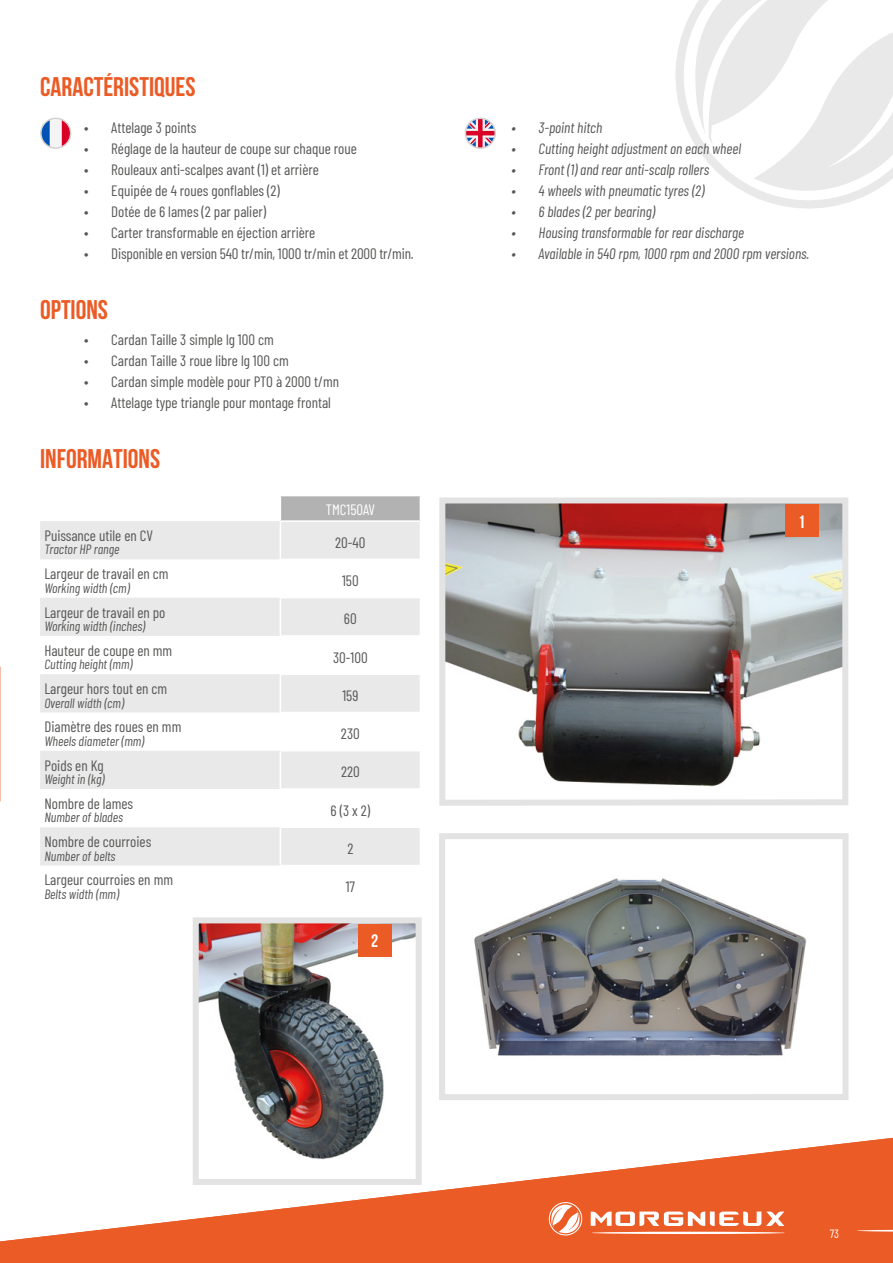
<style>
.page{position:relative;width:893px;height:1263px;background:#fff}
.page>*{position:absolute;margin:0;border:0;box-sizing:border-box;transform-origin:0 0}
.t1{font:700 27px "Bebas Neue";color:#eb5b25}
.t2{font:700 18px "Bebas Neue";color:#fff}
.t3{font:15px "Barlow Condensed";color:#575756}
.t4{font:italic 15px "Barlow Condensed";color:#575756}
.t5{font:15px "Barlow Condensed";color:#fff}
.t6{font:italic 13.5px "Barlow Condensed";color:#575756}
.t7{font:12px "Barlow Condensed";color:#fff}
</style>
<div class="page">
<svg style="left:675px;top:10px;width:18px;height:131px"></svg>
<svg style="left:693px;top:0;width:200px;height:209px"></svg>
<img style="left:474px;top:878px;width:333px;height:178px">
<div style="left:439px;top:833px;width:409px;height:267px;border:6px solid #e3e3e3"></div>
<img style="left:446px;top:504px;width:395px;height:283px">
<div style="left:439px;top:497px;width:409px;height:309px;border:6px solid #e3e3e3"></div>
<img style="left:200px;top:924px;width:215px;height:203px">
<div style="left:193px;top:917px;width:229px;height:268px;border:6px solid #e3e3e3"></div>
<div style="left:785px;top:504px;width:34px;height:33px;background:#eb5b25"></div>
<div style="left:358px;top:924px;width:34px;height:33px;background:#eb5b25"></div>
<svg style="left:465px;top:118px;width:30px;height:30px"></svg>
<div style="left:465px;top:118px;width:31px;height:31px;border:2px solid #d2d2d2;border-radius:50%"></div>
<div style="left:280px;top:496px;width:140px;height:25px;background:#b3b2b2"></div>
<svg style="left:40px;top:521px;width:380px;height:344px;fill:#e9e9e9"></svg>
<svg style="left:280px;top:496px;width:1px;height:24px"></svg>
<hr style="left:280px;top:520px;width:141px;height:2px;background:#fff">
<hr style="left:280px;top:522px;width:1px;height:37px;background:#fff">
<hr style="left:280px;top:559px;width:141px;height:1px;background:#fff">
<hr style="left:280px;top:560px;width:1px;height:37px;background:#fff">
<hr style="left:280px;top:597px;width:141px;height:1px;background:#fff">
<hr style="left:280px;top:598px;width:1px;height:37px;background:#fff">
<hr style="left:280px;top:635px;width:141px;height:2px;background:#fff">
<hr style="left:280px;top:637px;width:1px;height:36px;background:#fff">
<hr style="left:280px;top:673px;width:141px;height:2px;background:#fff">
<hr style="left:280px;top:675px;width:1px;height:37px;background:#fff">
<hr style="left:280px;top:712px;width:141px;height:1px;background:#fff">
<hr style="left:280px;top:713px;width:1px;height:37px;background:#fff">
<hr style="left:280px;top:750px;width:141px;height:1px;background:#fff">
<hr style="left:280px;top:751px;width:1px;height:37px;background:#fff">
<hr style="left:280px;top:788px;width:141px;height:2px;background:#fff">
<hr style="left:280px;top:790px;width:1px;height:36px;background:#fff">
<hr style="left:280px;top:826px;width:141px;height:2px;background:#fff">
<hr style="left:280px;top:828px;width:1px;height:37px;background:#fff">
<svg style="left:40px;top:117px;width:32px;height:32px"></svg>
<div style="left:40px;top:118px;width:31px;height:31px;border:2px solid #d2d2d2;border-radius:50%"></div>
<svg style="left:0;top:666px;width:1px;height:135px"></svg>
<svg style="left:193px;top:1127px;width:700px;height:136px;fill:#eb5b25"></svg>
<svg style="left:0;top:1132px;width:279px;height:131px"></svg>
<svg style="left:547px;top:1201px;width:36px;height:36px"></svg>
<svg style="left:591px;top:1211px;width:193px;height:15px"></svg>
<hr style="left:591px;top:1232px;width:194px;height:2px;background:#fff;border-radius:50%">
<svg style="left:857px;top:1229px;width:36px;height:3px"></svg>
<h1 class="t1" style="left:40px;top:72px;width:157px">CARACTÉRISTIQUES</h1>
<p class="t3" style="left:84px;top:116px;width:114px">• Attelage 3 points</p>
<p class="t3" style="left:84px;top:137px;width:274px">• Réglage de la hauteur de coupe sur chaque roue</p>
<p class="t3" style="left:84px;top:158px;width:236px">• Rouleaux anti-scalpes avant (1) et arrière</p>
<p class="t3" style="left:84px;top:179px;width:197px">• Equipée de 4 roues gonflables (2)</p>
<p class="t3" style="left:84px;top:200px;width:183px">• Dotée de 6 lames (2 par palier)</p>
<p class="t3" style="left:84px;top:221px;width:233px">• Carter transformable en éjection arrière</p>
<p class="t3" style="left:84px;top:242px;width:331px">• Disponible en version 540 tr/min, 1000 tr/min et 2000 tr/min.</p>
<h1 class="t1" style="left:40px;top:294px;width:69px">OPTIONS</h1>
<p class="t3" style="left:84px;top:329px;width:191px">• Cardan Taille 3 simple lg 100 cm</p>
<p class="t3" style="left:84px;top:350px;width:206px">• Cardan Taille 3 roue libre lg 100 cm</p>
<p class="t3" style="left:84px;top:371px;width:256px">• Cardan simple modèle pour PTO à 2000 t/mn</p>
<p class="t3" style="left:84px;top:392px;width:248px">• Attelage type triangle pour montage frontal</p>
<h1 class="t1" style="left:40px;top:444px;width:122px">INFORMATIONS</h1>
<p class="t3" style="left:44px;top:525px;width:110px">Puissance utile en CV</p>
<p class="t6" style="left:44px;top:540px;width:77px">Tractor HP range</p>
<p class="t3" style="left:44px;top:563px;width:126px">Largeur de travail en cm</p>
<p class="t6" style="left:44px;top:578px;width:87px">Working width (cm)</p>
<p class="t3" style="left:44px;top:601px;width:123px">Largeur de travail en po</p>
<p class="t6" style="left:44px;top:616px;width:102px">Working width (inches)</p>
<p class="t3" style="left:44px;top:640px;width:129px">Hauteur de coupe en mm</p>
<p class="t6" style="left:44px;top:655px;width:90px">Cutting height (mm)</p>
<p class="t3" style="left:44px;top:678px;width:124px">Largeur hors tout en cm</p>
<p class="t6" style="left:44px;top:693px;width:81px">Overall width (cm)</p>
<p class="t3" style="left:44px;top:716px;width:139px">Diamètre des roues en mm</p>
<p class="t6" style="left:44px;top:731px;width:101px">Wheels diameter (mm)</p>
<p class="t3" style="left:44px;top:754px;width:61px">Poids en Kg</p>
<p class="t6" style="left:44px;top:770px;width:62px">Weight in (kg)</p>
<p class="t3" style="left:44px;top:793px;width:90px">Nombre de lames</p>
<p class="t6" style="left:44px;top:808px;width:80px">Number of blades</p>
<p class="t3" style="left:44px;top:831px;width:108px">Nombre de courroies</p>
<p class="t6" style="left:44px;top:846px;width:73px">Number of belts</p>
<p class="t3" style="left:44px;top:869px;width:130px">Largeur courroies en mm</p>
<p class="t6" style="left:44px;top:884px;width:76px">Belts width (mm)</p>
<p class="t5" style="left:326px;top:499px;width:51px">TMC150AV</p>
<p class="t3" style="left:335px;top:532px;width:32px">20-40</p>
<p class="t3" style="left:342px;top:570px;width:18px">150</p>
<p class="t3" style="left:344px;top:608px;width:14px">60</p>
<p class="t3" style="left:333px;top:646px;width:36px">30-100</p>
<p class="t3" style="left:342px;top:685px;width:18px">159</p>
<p class="t3" style="left:341px;top:723px;width:20px">230</p>
<p class="t3" style="left:341px;top:761px;width:20px">220</p>
<p class="t3" style="left:331px;top:799px;width:41px">6 (3 x 2)</p>
<p class="t3" style="left:347px;top:838px;width:8px">2</p>
<p class="t3" style="left:346px;top:876px;width:11px">17</p>
<p class="t2" style="left:371px;top:931px;width:9px">2</p>
<p class="t4" style="left:511px;top:116px;width:92px">• 3-point hitch</p>
<p class="t4" style="left:511px;top:137px;width:231px">• Cutting height adjustment on each wheel</p>
<p class="t4" style="left:511px;top:158px;width:199px">• Front (1) and rear anti-scalp rollers</p>
<p class="t4" style="left:511px;top:179px;width:194px">• 4 wheels with pneumatic tyres (2)</p>
<p class="t4" style="left:511px;top:200px;width:145px">• 6 blades (2 per bearing)</p>
<p class="t4" style="left:511px;top:221px;width:234px">• Housing transformable for rear discharge</p>
<p class="t4" style="left:511px;top:242px;width:299px">• Available in 540 rpm, 1000 rpm and 2000 rpm versions.</p>
<p class="t2" style="left:798px;top:511px;width:9px">1</p>
<p class="t5" style="left:827px;top:1222px;width:13px">73</p>
<p class="t7" style="left:830px;top:1225px;width:11px">73</p>
</div>
